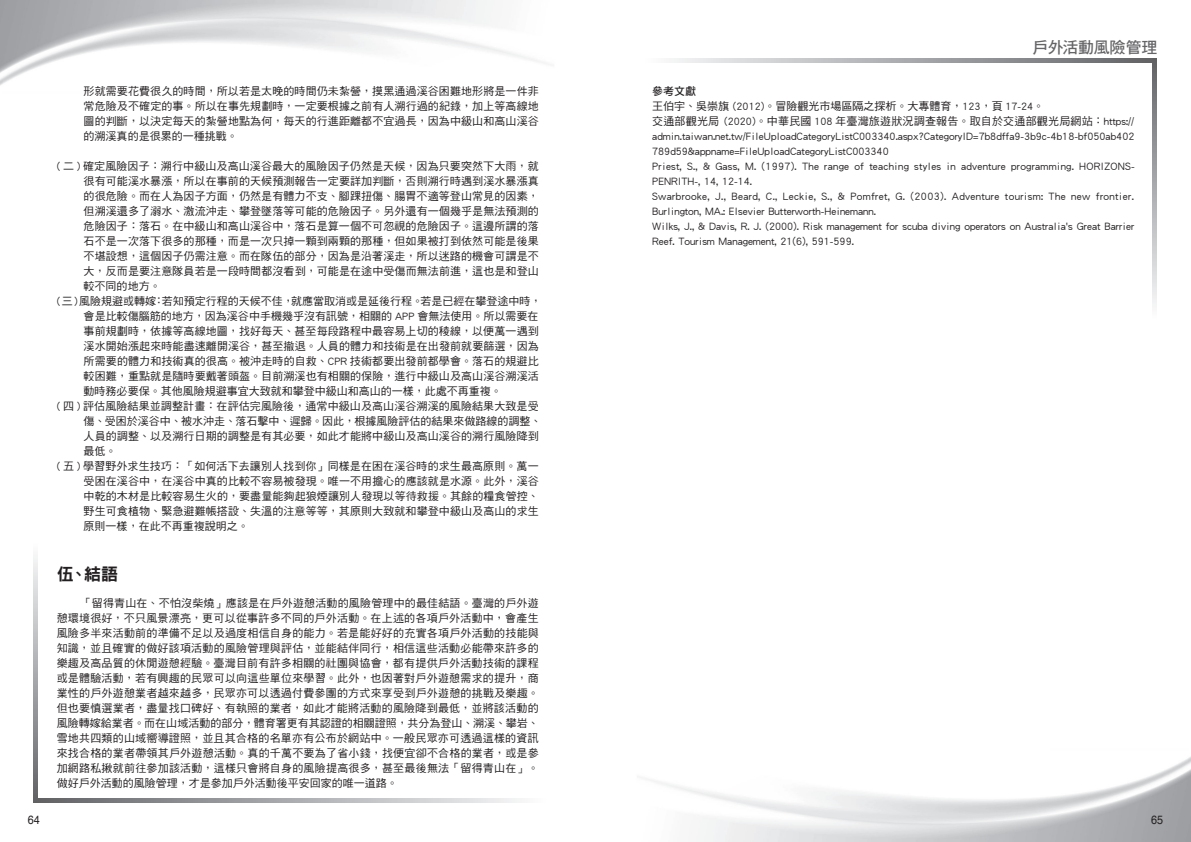
<style>
.page{position:relative;width:1191px;height:842px;background:#fff}
.page>*{position:absolute;margin:0;border:0;box-sizing:border-box;transform-origin:0 0}
.t1{font:17px "DF Hei Std W9";color:#231f20}
.t2{font:16px "DF Hei Std W7";letter-spacing:-.025em;color:#656568}
.t3{font:12px "Helvetica";color:#231f20;scale:.9 1}
.t4{font:11px/15px "DF Hei Std W5";letter-spacing:.01em;color:#231f20;text-align:justify}
.t5{font:11px "DF Hei Std W7";color:#231f20}
.s1{font-family:"DF Kai Shu Std W7";font-size:12px}
</style>
<div class="page">
<svg style="left:671px;top:59px;width:481px;height:3px"></svg>
<svg style="left:1152px;top:59px;width:4px;height:247px"></svg>
<svg style="left:38px;top:798px;width:482px;height:4px;background:#a8a9ac"></svg>
<svg style="left:34px;top:556px;width:4px;height:246px"></svg>
<p class="t4" style="left:84px;top:83px;width:457px">形就需要花費很久的時間，所以若是太晚的時間仍未紮營，摸黑通過溪谷困難地形將是一件非常危險及不確定的事。所以在事先規劃時，一定要根據之前有人溯行過的紀錄，加上等高線地圖的判斷，以決定每天的紮營地點為何，每天的行進距離都不宜過長，因為中級山和高山溪谷的溯溪真的是很累的一種挑戰。</p>
<p class="t4" style="left:57px;top:158px;width:483px">( 二 ) 確定風險因子：溯行中級山及高山溪谷最大的風險因子仍然是天候，因為只要突然下大雨，就</p>
<p class="t4" style="left:84px;top:173px;width:456px">很有可能溪水暴漲，所以在事前的天候預測報告一定要詳加判斷，否則溯行時遇到溪水暴漲真</p>
<p class="t4" style="left:84px;top:188px;width:456px">的很危險。而在人為因子方面，仍然是有體力不支、腳踝扭傷、腸胃不適等登山常見的因素，</p>
<p class="t4" style="left:84px;top:203px;width:457px">但溯溪還多了溺水、激流沖走、攀登墜落等可能的危險因子。另外還有一個幾乎是無法預測的</p>
<p class="t4" style="left:84px;top:218px;width:456px">危險因子：落石。在中級山和高山溪谷中，落石是算一個不可忽視的危險因子。這邊所謂的落</p>
<p class="t4" style="left:84px;top:233px;width:456px">石不是一次落下很多的那種，而是一次只掉一顆到兩顆的那種，但如果被打到依然可能是後果</p>
<p class="t4" style="left:84px;top:248px;width:456px">不堪設想，這個因子仍需注意。而在隊伍的部分，因為是沿著溪走，所以迷路的機會可謂是不</p>
<p class="t4" style="left:84px;top:263px;width:457px">大，反而是要注意隊員若是一段時間都沒看到，可能是在途中受傷而無法前進，這也是和登山</p>
<p class="t4" style="left:84px;top:278px;width:79px">較不同的地方。</p>
<p class="t4" style="left:57px;top:293px;width:486px">(三)風險規避或轉嫁：若知預定行程的天候不佳，就應當取消或是延後行程。若是已經在攀登途中時，</p>
<p class="t4" style="left:84px;top:308px;width:456px">會是比較傷腦筋的地方，因為溪谷中手機幾乎沒有訊號，相關的 APP 會無法使用。所以需要在</p>
<p class="t4" style="left:84px;top:323px;width:456px">事前規劃時，依據等高線地圖，找好每天、甚至每段路程中最容易上切的稜線，以便萬一遇到</p>
<p class="t4" style="left:84px;top:338px;width:457px">溪水開始漲起來時能盡速離開溪谷，甚至撤退。人員的體力和技術是在出發前就要篩選，因為</p>
<p class="t4" style="left:84px;top:353px;width:456px">所需要的體力和技術真的很高。被沖走時的自救、CPR 技術都要出發前都學會。落石的規避比</p>
<p class="t4" style="left:84px;top:368px;width:457px">較困難，重點就是隨時要戴著頭盔。目前溯溪也有相關的保險，進行中級山及高山溪谷溯溪活</p>
<p class="t4" style="left:84px;top:383px;width:420px">動時務必要保。其他風險規避事宜大致就和攀登中級山和高山的一樣，此處不再重複。</p>
<p class="t4" style="left:57px;top:398px;width:483px">( 四 ) 評估風險結果並調整計畫：在評估完風險後，通常中級山及高山溪谷溯溪的風險結果大致是受</p>
<p class="t4" style="left:84px;top:413px;width:459px">傷、受困於溪谷中、被水沖走、落石擊中、遲歸。因此，根據風險評估的結果來做路線的調整、</p>
<p class="t4" style="left:84px;top:428px;width:456px">人員的調整、以及溯行日期的調整是有其必要，如此才能將中級山及高山溪谷的溯行風險降到</p>
<p class="t4" style="left:84px;top:443px;width:34px">最低。</p>
<p class="t4" style="left:57px;top:458px;width:483px">( 五 ) 學習野外求生技巧：「如何活下去讓別人找到你」同樣是在困在溪谷時的求生最高原則。萬一</p>
<p class="t4" style="left:84px;top:473px;width:456px">受困在溪谷中，在溪谷中真的比較不容易被發現。唯一不用擔心的應該就是水源。此外，溪谷</p>
<p class="t4" style="left:84px;top:488px;width:457px">中乾的木材是比較容易生火的，要盡量能夠起狼煙讓別人發現以等待救援。其餘的糧食管控、</p>
<p class="t4" style="left:84px;top:503px;width:457px">野生可食植物、緊急避難帳搭設、失溫的注意等等，其原則大致就和攀登中級山及高山的求生</p>
<p class="t4" style="left:84px;top:518px;width:167px">原則一樣，在此不再重複說明之。</p>
<h1 class="t1" style="left:57px;top:564px;width:63px">伍、結語</h1>
<p class="t4" style="left:57px;top:595px;width:484px"><span class="s1">　　</span>「留得青山在、不怕沒柴燒」應該是在戶外遊憩活動的風險管理中的最佳結語。臺灣的戶外遊憩環境很好，不只風景漂亮，更可以從事許多不同的戶外活動。在上述的各項戶外活動中，會產生風險多半來活動前的準備不足以及過度相信自身的能力。若是能好好的充實各項戶外活動的技能與知識，並且確實的做好該項活動的風險管理與評估，並能結伴同行，相信這些活動必能帶來許多的樂趣及高品質的休閒遊憩經驗。臺灣目前有許多相關的社團與協會，都有提供戶外活動技術的課程或是體驗活動，若有興趣的民眾可以向這些單位來學習。此外，也因著對戶外遊憩需求的提升，商業性的戶外遊憩業者越來越多，民眾亦可以透過付費參團的方式來享受到戶外遊憩的挑戰及樂趣。但也要慎選業者，盡量找口碑好、有執照的業者，如此才能將活動的風險降到最低，並將該活動的風險轉嫁給業者。而在山域活動的部分，體育署更有其認證的相關證照，共分為登山、溯溪、攀岩、雪地共四類的山域嚮導證照，並且其合格的名單亦有公布於網站中。一般民眾亦可透過這樣的資訊來找合格的業者帶領其戶外遊憩活動。真的千萬不要為了省小錢，找便宜卻不合格的業者，或是參加網路私揪就前往參加該活動，這樣只會將自身的風險提高很多，甚至最後無法「留得青山在」。做好戶外活動的風險管理，才是參加戶外活動後平安回家的唯一道路。</p>
<h2 class="t2" style="left:1032px;top:39px;width:127px">戶外活動風險管理</h2>
<p class="t5" style="left:652px;top:85px;width:45px">參考文獻</p>
<p class="t4" style="left:652px;top:98px;width:484px;text-align:left">王伯宇、吳崇旗 (2012)。冒險觀光市場區隔之探析。大專體育，123，頁 17-24。<br>交通部觀光局 (2020)。中華民國 108 年臺灣旅遊狀況調查報告。取自於交通部觀光局網站：https:// admin.taiwan.net.tw/FileUploadCategoryListC003340.aspx?CategoryID=7b8dffa9-3b9c-4b18-bf050ab402<br>789d59&amp;appname=FileUploadCategoryListC003340<br>Priest, S., &amp; Gass, M. (1997). The range of teaching styles in adventure programming. HORIZONS-PENRITH-, 14, 12-14.<br>Swarbrooke, J., Beard, C., Leckie, S., &amp; Pomfret, G. (2003). Adventure tourism: The new frontier.<br>Burlington, MA.: Elsevier Butterworth-Heinemann.<br>Wilks, J., &amp; Davis, R. J. (2000). Risk management for scuba diving operators on Australia's Great Barrier Reef. Tourism Management, 21(6), 591-599.</p>
<p class="t3" style="left:28px;top:815px;width:15px">64</p>
<p class="t3" style="left:1151px;top:815px;width:15px">65</p>
</div>
